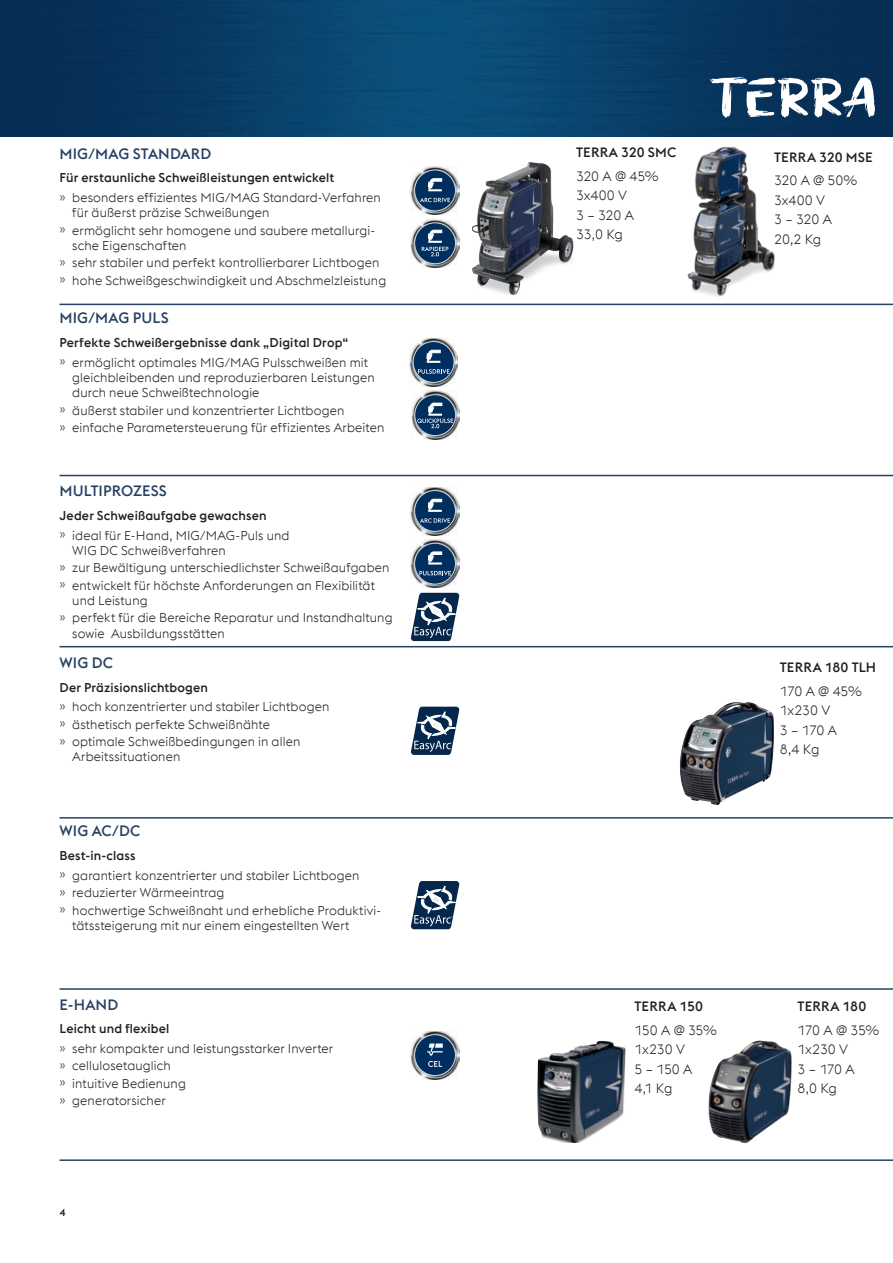
<style>
.page{position:relative;width:893px;height:1263px;background:#fff}
.page>*{position:absolute;margin:0;border:0;box-sizing:border-box;transform-origin:0 0}
.Sub-HL-2-boe{font:500 15px "voestalpine";letter-spacing:.01em;color:#284264}
.Copy_9_5_13_EN{font:300 13.5px "voestalpine";letter-spacing:-.02em;color:#231f20}
.Copy_9_5_13_NL{font:500 13.5px "voestalpine";letter-spacing:.005em;color:#231f20}
.t1{font:300 12.75px/15.3px "voestalpine";letter-spacing:.01em;color:#231f20}
.Legende__Copy{font:500 12.75px "voestalpine";letter-spacing:.01em;color:#231f20}
.Seiten-Nummer{font:500 10.5px "voestalpine";color:#231f20}
.s1{color:#284264}
</style>
<div class="page">
<hr style="left:60px;top:1159px;width:833px;height:2px;background:#284264">
<hr style="left:60px;top:988px;width:833px;height:2px;background:#284264">
<hr style="left:60px;top:817px;width:833px;height:2px;background:#284264">
<hr style="left:60px;top:646px;width:833px;height:1px;background:#284264">
<hr style="left:60px;top:475px;width:833px;height:1px;background:#284264">
<hr style="left:60px;top:304px;width:833px;height:1px;background:#284264">
<img style="left:411px;top:1031px;width:48px;height:48px">
<div style="left:415px;top:1035px;width:40px;height:40px;background:#002e5e;border-radius:50%"></div>
<div style="left:414px;top:1034px;width:42px;height:42px;border:1px solid #d5d6d5;border-radius:50%"></div>
<svg style="left:427px;top:1043px;width:16px;height:24px"></svg>
<svg style="left:411px;top:707px;width:48px;height:48px"></svg>
<svg style="left:411px;top:881px;width:48px;height:48px"></svg>
<img style="left:411px;top:487px;width:48px;height:48px">
<div style="left:415px;top:490px;width:40px;height:41px;background:#002e5e;border-radius:50%"></div>
<div style="left:414px;top:490px;width:42px;height:42px;border:1px solid #d5d6d5;border-radius:50%"></div>
<svg style="left:428px;top:499px;width:14px;height:13px"></svg>
<svg style="left:420px;top:518px;width:30px;height:5px"></svg>
<svg style="left:411px;top:593px;width:48px;height:48px"></svg>
<img style="left:411px;top:540px;width:48px;height:48px">
<div style="left:415px;top:543px;width:40px;height:41px;background:#002e5e;border-radius:50%"></div>
<div style="left:414px;top:543px;width:42px;height:41px;border:1px solid #d5d6d5;border-radius:50%"></div>
<svg style="left:428px;top:552px;width:14px;height:12px"></svg>
<svg style="left:419px;top:571px;width:32px;height:4px"></svg>
<img style="left:409px;top:338px;width:49px;height:48px">
<div style="left:413px;top:341px;width:41px;height:41px;background:#002e5e;border-radius:50%"></div>
<div style="left:413px;top:341px;width:41px;height:42px;border:1px solid #d5d6d5;border-radius:50%"></div>
<svg style="left:427px;top:350px;width:13px;height:13px"></svg>
<svg style="left:418px;top:369px;width:31px;height:5px"></svg>
<img style="left:411px;top:391px;width:48px;height:48px">
<svg style="left:415px;top:395px;width:41px;height:41px"></svg>
<div style="left:414px;top:394px;width:42px;height:42px;border:1px solid #d5d6d5;border-radius:50%"></div>
<svg style="left:417px;top:403px;width:36px;height:25px"></svg>
<img style="left:411px;top:167px;width:48px;height:48px">
<div style="left:415px;top:170px;width:40px;height:41px;background:#002e5e;border-radius:50%"></div>
<div style="left:414px;top:170px;width:42px;height:41px;border:1px solid #d5d6d5;border-radius:50%"></div>
<svg style="left:428px;top:179px;width:14px;height:12px"></svg>
<svg style="left:420px;top:198px;width:30px;height:4px"></svg>
<img style="left:411px;top:219px;width:48px;height:48px">
<svg style="left:415px;top:223px;width:40px;height:41px"></svg>
<div style="left:414px;top:222px;width:42px;height:42px;border:1px solid #d5d6d5;border-radius:50%"></div>
<svg style="left:422px;top:230px;width:26px;height:26px"></svg>
<img style="left:0;top:0;width:893px;height:136px">
<svg style="left:710px;top:77px;width:165px;height:40px"></svg>
<img style="left:680px;top:702px;width:94px;height:103px">
<img style="left:472px;top:162px;width:101px;height:132px">
<img style="left:537px;top:1040px;width:89px;height:103px">
<img style="left:708px;top:1040px;width:84px;height:103px">
<img style="left:687px;top:146px;width:88px;height:151px">
<p class="Sub-HL-2-boe" style="left:60px;top:144px;width:153px">MIG/MAG STANDARD</p>
<p class="Legende__Copy" style="left:60px;top:170px;width:277px">Für erstaunliche Schweißleistungen entwickelt</p>
<p class="t1" style="left:72px;top:190px;width:310px;text-indent:-13px"><span class="s1">»</span> besonders effizientes MIG/MAG Standard-Verfahren für äußerst präzise Schweißungen</p>
<p class="t1" style="left:72px;top:223px;width:304px;text-indent:-13px"><span class="s1">»</span> ermöglicht sehr homogene und saubere metallurgi&shy;sche Eigenschaften</p>
<p class="t1" style="left:60px;top:255px;width:321px"><span class="s1">»</span> sehr stabiler und perfekt kontrollierbarer Lichtbogen</p>
<p class="t1" style="left:60px;top:273px;width:328px"><span class="s1">»</span> hohe Schweißgeschwindigkeit und Abschmelzleistung</p>
<p class="Sub-HL-2-boe" style="left:60px;top:309px;width:111px">MIG/MAG PULS</p>
<p class="Legende__Copy" style="left:60px;top:335px;width:290px">Perfekte Schweißergebnisse dank „Digital Drop“</p>
<p class="t1" style="left:72px;top:355px;width:304px;text-indent:-13px"><span class="s1">»</span> ermöglicht optimales MIG/MAG Pulsschweißen mit gleichbleibenden und reproduzierbaren Leistungen durch neue Schweißtechnologie</p>
<p class="t1" style="left:60px;top:403px;width:286px"><span class="s1">»</span> äußerst stabiler und konzentrierter Lichtbogen</p>
<p class="t1" style="left:60px;top:420px;width:326px"><span class="s1">»</span> einfache Parametersteuerung für effizientes Arbeiten</p>
<p class="Sub-HL-2-boe" style="left:60px;top:482px;width:109px">MULTIPROZESS</p>
<p class="Legende__Copy" style="left:60px;top:508px;width:209px">Jeder Schweißaufgabe gewachsen</p>
<p class="t1" style="left:72px;top:527px;width:219px;text-indent:-13px"><span class="s1">»</span> ideal für E-Hand, MIG/MAG-Puls und<br>WIG DC Schweißverfahren</p>
<p class="t1" style="left:60px;top:560px;width:331px"><span class="s1">»</span> zur Bewältigung unterschiedlichster Schweißaufgaben</p>
<p class="t1" style="left:72px;top:577px;width:304px;text-indent:-13px"><span class="s1">»</span> entwickelt für höchste Anforderungen an Flexibilität und Leistung</p>
<p class="t1" style="left:72px;top:610px;width:322px;text-indent:-13px"><span class="s1">»</span> perfekt für die Bereiche Reparatur und Instandhaltung sowie Ausbildungsstätten</p>
<p class="Sub-HL-2-boe" style="left:60px;top:653px;width:55px">WIG DC</p>
<p class="Legende__Copy" style="left:60px;top:679px;width:150px">Der Präzisionslichtbogen</p>
<p class="t1" style="left:60px;top:699px;width:271px"><span class="s1">»</span> hoch konzentrierter und stabiler Lichtbogen</p>
<p class="t1" style="left:60px;top:717px;width:212px"><span class="s1">»</span> ästhetisch perfekte Schweißnähte</p>
<p class="t1" style="left:72px;top:734px;width:229px;text-indent:-13px"><span class="s1">»</span> optimale Schweißbedingungen in allen<br>Arbeitssituationen</p>
<p class="Sub-HL-2-boe" style="left:60px;top:822px;width:82px">WIG AC/DC</p>
<p class="Legende__Copy" style="left:60px;top:848px;width:78px">Best-in-class</p>
<p class="t1" style="left:60px;top:868px;width:301px"><span class="s1">»</span> garantiert konzentrierter und stabiler Lichtbogen</p>
<p class="t1" style="left:60px;top:885px;width:166px"><span class="s1">»</span> reduzierter Wärmeeintrag</p>
<p class="t1" style="left:72px;top:902px;width:310px;text-indent:-13px"><span class="s1">»</span> hochwertige Schweißnaht und erhebliche Produktivi&shy;tätssteigerung mit nur einem eingestellten Wert</p>
<p class="Sub-HL-2-boe" style="left:60px;top:995px;width:60px">E-HAND</p>
<p class="Legende__Copy" style="left:60px;top:1021px;width:111px">Leicht und flexibel</p>
<p class="t1" style="left:60px;top:1041px;width:275px"><span class="s1">»</span> sehr kompakter und leistungsstarker Inverter</p>
<p class="t1" style="left:60px;top:1058px;width:113px"><span class="s1">»</span> cellulosetauglich</p>
<p class="t1" style="left:60px;top:1076px;width:128px"><span class="s1">»</span> intuitive Bedienung</p>
<p class="t1" style="left:60px;top:1093px;width:108px"><span class="s1">»</span> generatorsicher</p>
<p class="Seiten-Nummer" style="left:60px;top:1206px;width:8px">4</p>
<p class="Copy_9_5_13_NL" style="left:576px;top:144px;width:102px">TERRA 320 SMC</p>
<p class="Copy_9_5_13_EN" style="left:576px;top:168px;width:84px">320 A @ 45%</p>
<p class="Copy_9_5_13_EN" style="left:576px;top:188px;width:52px">3x400 V</p>
<p class="Copy_9_5_13_EN" style="left:576px;top:207px;width:59px">3 – 320 A</p>
<p class="Copy_9_5_13_EN" style="left:576px;top:227px;width:48px">33,0 Kg</p>
<p class="Copy_9_5_13_NL" style="left:774px;top:149px;width:100px">TERRA 320 MSE</p>
<p class="Copy_9_5_13_EN" style="left:774px;top:173px;width:85px">320 A @ 50%</p>
<p class="Copy_9_5_13_EN" style="left:774px;top:192px;width:52px">3x400 V</p>
<p class="Copy_9_5_13_EN" style="left:774px;top:212px;width:59px">3 – 320 A</p>
<p class="Copy_9_5_13_EN" style="left:774px;top:231px;width:49px">20,2 Kg</p>
<p class="Copy_9_5_13_NL" style="left:780px;top:659px;width:98px">TERRA 180 TLH</p>
<p class="Copy_9_5_13_EN" style="left:780px;top:683px;width:83px">170 A @ 45%</p>
<p class="Copy_9_5_13_EN" style="left:780px;top:703px;width:52px">1x230 V</p>
<p class="Copy_9_5_13_EN" style="left:780px;top:722px;width:59px">3 – 170 A</p>
<p class="Copy_9_5_13_EN" style="left:780px;top:742px;width:41px">8,4 Kg</p>
<p class="Copy_9_5_13_NL" style="left:635px;top:998px;width:70px">TERRA 150</p>
<p class="Copy_9_5_13_EN" style="left:635px;top:1022px;width:84px">150 A @ 35%</p>
<p class="Copy_9_5_13_EN" style="left:635px;top:1042px;width:52px">1x230 V</p>
<p class="Copy_9_5_13_EN" style="left:635px;top:1061px;width:59px">5 – 150 A</p>
<p class="Copy_9_5_13_EN" style="left:635px;top:1081px;width:39px">4,1 Kg</p>
<p class="Copy_9_5_13_NL" style="left:798px;top:998px;width:70px">TERRA 180</p>
<p class="Copy_9_5_13_EN" style="left:798px;top:1022px;width:83px">170 A @ 35%</p>
<p class="Copy_9_5_13_EN" style="left:798px;top:1042px;width:52px">1x230 V</p>
<p class="Copy_9_5_13_EN" style="left:798px;top:1061px;width:59px">3 – 170 A</p>
<p class="Copy_9_5_13_EN" style="left:798px;top:1081px;width:41px">8,0 Kg</p>
</div>
